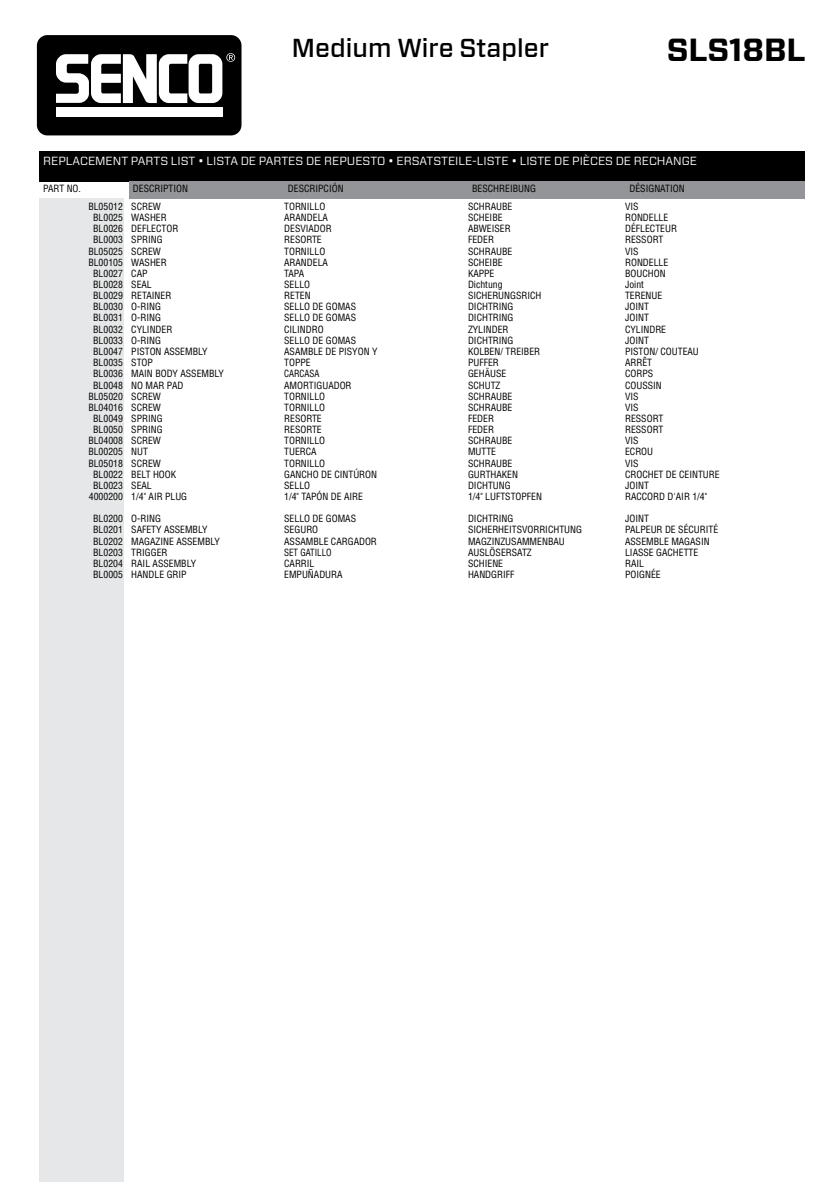
<style>
.page{position:relative;width:840px;height:1191px;background:#fff}
.page>*{position:absolute;margin:0;border:0;box-sizing:border-box;transform-origin:0 0}
.t1{font:700 32px "Forza";color:#000}
.t2{font:500 26px "Forza";color:#000}
.t3{font:11.8px "Forza";color:#fff}
.t4{font:condensed 9.8px "Helvetica LT Std";color:#000}
.t5{font:condensed 9.8px "Helvetica LT Std";color:#000;scale:.92 1}
</style>
<div class="page">
<div style="left:39px;top:198px;width:84px;height:984px;background:#e6e7e8"></div>
<div style="left:37px;top:35px;width:204px;height:100px;background:#000;border-radius:10px"></div>
<div style="left:56px;top:107px;width:166px;height:9px;background:#fff"></div>
<svg style="left:56px;top:53px;width:179px;height:50px"></svg>
<div style="left:39px;top:151px;width:764px;height:30px;background:#000"></div>
<div style="left:129px;top:181px;width:674px;height:18px;background:#939598"></div>
<h2 class="t2" style="left:292px;top:31px;width:258px">Medium Wire Stapler</h2>
<h1 class="t1" style="left:666px;top:28px;width:140px">SLS18BL</h1>
<p class="t3" style="left:43px;top:153px;width:655px">REPLACEMENT PARTS LIST • LISTA DE PARTES DE REPUESTO • ERSATSTEILE-LISTE • LISTE DE PIÈCES DE RECHANGE</p>
<p class="t4" style="left:43px;top:183px;width:39px">PART NO.</p>
<p class="t4" style="left:133px;top:183px;width:57px">DESCRIPTION</p>
<p class="t4" style="left:288px;top:183px;width:57px">DESCRIPCIÓN</p>
<p class="t4" style="left:472px;top:183px;width:65px">BESCHREIBUNG</p>
<p class="t4" style="left:629px;top:183px;width:57px">DÉSIGNATION</p>
<p class="t4" style="left:88px;top:200px;width:74px">BL05012 SCREW</p>
<p class="t4" style="left:284px;top:200px;width:43px">TORNILLO</p>
<p class="t4" style="left:468px;top:200px;width:46px">SCHRAUBE</p>
<p class="t4" style="left:624px;top:200px;width:15px">VIS</p>
<p class="t4" style="left:93px;top:211px;width:75px">BL0025 WASHER</p>
<p class="t4" style="left:284px;top:211px;width:45px">ARANDELA</p>
<p class="t4" style="left:468px;top:211px;width:36px">SCHEIBE</p>
<p class="t4" style="left:624px;top:211px;width:45px">RONDELLE</p>
<p class="t4" style="left:93px;top:223px;width:86px">BL0026 DEFLECTOR</p>
<p class="t4" style="left:284px;top:223px;width:49px">DESVIADOR</p>
<p class="t4" style="left:468px;top:223px;width:44px">ABWEISER</p>
<p class="t4" style="left:624px;top:223px;width:53px">DÉFLECTEUR</p>
<p class="t4" style="left:93px;top:234px;width:71px">BL0003 SPRING</p>
<p class="t4" style="left:284px;top:234px;width:39px">RESORTE</p>
<p class="t4" style="left:468px;top:234px;width:27px">FEDER</p>
<p class="t4" style="left:624px;top:234px;width:40px">RESSORT</p>
<p class="t4" style="left:88px;top:245px;width:74px">BL05025 SCREW</p>
<p class="t4" style="left:284px;top:245px;width:43px">TORNILLO</p>
<p class="t4" style="left:468px;top:245px;width:46px">SCHRAUBE</p>
<p class="t4" style="left:624px;top:245px;width:15px">VIS</p>
<p class="t4" style="left:88px;top:256px;width:80px">BL00105 WASHER</p>
<p class="t4" style="left:284px;top:256px;width:45px">ARANDELA</p>
<p class="t4" style="left:468px;top:256px;width:36px">SCHEIBE</p>
<p class="t4" style="left:624px;top:256px;width:45px">RONDELLE</p>
<p class="t4" style="left:93px;top:267px;width:56px">BL0027 CAP</p>
<p class="t4" style="left:284px;top:267px;width:22px">TAPA</p>
<p class="t4" style="left:468px;top:267px;width:28px">KAPPE</p>
<p class="t4" style="left:624px;top:267px;width:42px">BOUCHON</p>
<p class="t4" style="left:93px;top:278px;width:60px">BL0028 SEAL</p>
<p class="t4" style="left:284px;top:278px;width:27px">SELLO</p>
<p class="t4" style="left:468px;top:278px;width:36px">Dichtung</p>
<p class="t4" style="left:624px;top:278px;width:20px">Joint</p>
<p class="t4" style="left:93px;top:289px;width:79px">BL0029 RETAINER</p>
<p class="t4" style="left:284px;top:289px;width:28px">RETEN</p>
<p class="t4" style="left:468px;top:289px;width:75px">SICHERUNGSRICH</p>
<p class="t4" style="left:624px;top:289px;width:39px">TERENUE</p>
<p class="t4" style="left:93px;top:301px;width:69px">BL0030 O-RING</p>
<p class="t4" style="left:284px;top:301px;width:73px">SELLO DE GOMAS</p>
<p class="t4" style="left:468px;top:301px;width:47px">DICHTRING</p>
<p class="t4" style="left:624px;top:301px;width:25px">JOINT</p>
<p class="t4" style="left:93px;top:312px;width:69px">BL0031 O-RING</p>
<p class="t4" style="left:284px;top:312px;width:73px">SELLO DE GOMAS</p>
<p class="t4" style="left:468px;top:312px;width:47px">DICHTRING</p>
<p class="t4" style="left:624px;top:312px;width:25px">JOINT</p>
<p class="t4" style="left:93px;top:323px;width:81px">BL0032 CYLINDER</p>
<p class="t4" style="left:284px;top:323px;width:41px">CILINDRO</p>
<p class="t4" style="left:468px;top:323px;width:42px">ZYLINDER</p>
<p class="t4" style="left:624px;top:323px;width:43px">CYLINDRE</p>
<p class="t4" style="left:93px;top:334px;width:69px">BL0033 O-RING</p>
<p class="t4" style="left:284px;top:334px;width:73px">SELLO DE GOMAS</p>
<p class="t4" style="left:468px;top:334px;width:47px">DICHTRING</p>
<p class="t4" style="left:624px;top:334px;width:25px">JOINT</p>
<p class="t4" style="left:93px;top:345px;width:116px">BL0047 PISTON ASSEMBLY</p>
<p class="t4" style="left:284px;top:345px;width:95px">ASAMBLE DE PISYON Y</p>
<p class="t4" style="left:468px;top:345px;width:74px">KOLBEN/ TREIBER</p>
<p class="t4" style="left:624px;top:345px;width:75px">PISTON/ COUTEAU</p>
<p class="t4" style="left:93px;top:356px;width:61px">BL0035 STOP</p>
<p class="t4" style="left:284px;top:356px;width:28px">TOPPE</p>
<p class="t4" style="left:468px;top:356px;width:32px">PUFFER</p>
<p class="t4" style="left:624px;top:356px;width:28px">ARRÊT</p>
<p class="t4" style="left:93px;top:367px;width:132px">BL0036 MAIN BODY ASSEMBLY</p>
<p class="t5" style="left:284px;top:368px;width:40px">CARCASA</p>
<p class="t4" style="left:468px;top:368px;width:40px">GEHÄUSE</p>
<p class="t4" style="left:624px;top:368px;width:30px">CORPS</p>
<p class="t4" style="left:93px;top:379px;width:92px">BL0048 NO MAR PAD</p>
<p class="t4" style="left:284px;top:379px;width:69px">AMORTIGUADOR</p>
<p class="t4" style="left:468px;top:379px;width:34px">SCHUTZ</p>
<p class="t4" style="left:624px;top:379px;width:38px">COUSSIN</p>
<p class="t4" style="left:88px;top:390px;width:74px">BL05020 SCREW</p>
<p class="t4" style="left:284px;top:390px;width:43px">TORNILLO</p>
<p class="t4" style="left:468px;top:390px;width:46px">SCHRAUBE</p>
<p class="t4" style="left:624px;top:390px;width:15px">VIS</p>
<p class="t4" style="left:88px;top:401px;width:74px">BL04016 SCREW</p>
<p class="t4" style="left:284px;top:401px;width:43px">TORNILLO</p>
<p class="t4" style="left:468px;top:401px;width:46px">SCHRAUBE</p>
<p class="t4" style="left:624px;top:401px;width:15px">VIS</p>
<p class="t4" style="left:93px;top:412px;width:71px">BL0049 SPRING</p>
<p class="t4" style="left:284px;top:412px;width:39px">RESORTE</p>
<p class="t4" style="left:468px;top:412px;width:27px">FEDER</p>
<p class="t4" style="left:624px;top:412px;width:40px">RESSORT</p>
<p class="t4" style="left:93px;top:423px;width:71px">BL0050 SPRING</p>
<p class="t4" style="left:284px;top:423px;width:39px">RESORTE</p>
<p class="t4" style="left:468px;top:423px;width:27px">FEDER</p>
<p class="t4" style="left:624px;top:423px;width:40px">RESSORT</p>
<p class="t4" style="left:88px;top:434px;width:74px">BL04008 SCREW</p>
<p class="t4" style="left:284px;top:434px;width:43px">TORNILLO</p>
<p class="t4" style="left:468px;top:434px;width:46px">SCHRAUBE</p>
<p class="t4" style="left:624px;top:434px;width:15px">VIS</p>
<p class="t4" style="left:88px;top:446px;width:61px">BL00205 NUT</p>
<p class="t4" style="left:284px;top:446px;width:34px">TUERCA</p>
<p class="t4" style="left:468px;top:446px;width:30px">MUTTE</p>
<p class="t4" style="left:624px;top:446px;width:30px">ECROU</p>
<p class="t4" style="left:88px;top:457px;width:74px">BL05018 SCREW</p>
<p class="t4" style="left:284px;top:457px;width:43px">TORNILLO</p>
<p class="t4" style="left:468px;top:457px;width:46px">SCHRAUBE</p>
<p class="t4" style="left:624px;top:457px;width:15px">VIS</p>
<p class="t4" style="left:93px;top:468px;width:84px">BL0022 BELT HOOK</p>
<p class="t4" style="left:284px;top:468px;width:94px">GANCHO DE CINTÚRON</p>
<p class="t4" style="left:468px;top:468px;width:52px">GURTHAKEN</p>
<p class="t4" style="left:624px;top:468px;width:96px">CROCHET DE CEINTURE</p>
<p class="t4" style="left:93px;top:479px;width:60px">BL0023 SEAL</p>
<p class="t4" style="left:284px;top:479px;width:27px">SELLO</p>
<p class="t4" style="left:468px;top:479px;width:44px">DICHTUNG</p>
<p class="t4" style="left:624px;top:479px;width:25px">JOINT</p>
<p class="t4" style="left:89px;top:490px;width:100px">4000200 1/4" AIR PLUG</p>
<p class="t4" style="left:284px;top:490px;width:80px">1/4" TAPÓN DE AIRE</p>
<p class="t4" style="left:468px;top:490px;width:75px">1/4" LUFTSTOPFEN</p>
<p class="t4" style="left:624px;top:490px;width:84px">RACCORD D'AIR 1/4"</p>
<p class="t4" style="left:93px;top:512px;width:69px">BL0200 O-RING</p>
<p class="t4" style="left:284px;top:512px;width:73px">SELLO DE GOMAS</p>
<p class="t4" style="left:468px;top:512px;width:47px">DICHTRING</p>
<p class="t4" style="left:624px;top:512px;width:25px">JOINT</p>
<p class="t4" style="left:93px;top:524px;width:116px">BL0201 SAFETY ASSEMBLY</p>
<p class="t4" style="left:284px;top:524px;width:36px">SEGURO</p>
<p class="t4" style="left:468px;top:524px;width:115px">SICHERHEITSVORRICHTUNG</p>
<p class="t4" style="left:624px;top:524px;width:95px">PALPEUR DE SÉCURITÉ</p>
<p class="t4" style="left:93px;top:535px;width:128px">BL0202 MAGAZINE ASSEMBLY</p>
<p class="t4" style="left:284px;top:535px;width:94px">ASSAMBLE CARGADOR</p>
<p class="t4" style="left:468px;top:535px;width:98px">MAGZINZUSAMMENBAU</p>
<p class="t4" style="left:624px;top:535px;width:86px">ASSEMBLE MAGASIN</p>
<p class="t4" style="left:93px;top:546px;width:76px">BL0203 TRIGGER</p>
<p class="t5" style="left:284px;top:546px;width:53px">SET GATILLO</p>
<p class="t4" style="left:468px;top:546px;width:65px">AUSLÖSERSATZ</p>
<p class="t4" style="left:624px;top:546px;width:75px">LIASSE GACHETTE</p>
<p class="t4" style="left:93px;top:557px;width:104px">BL0204 RAIL ASSEMBLY</p>
<p class="t4" style="left:284px;top:557px;width:32px">CARRIL</p>
<p class="t4" style="left:468px;top:557px;width:37px">SCHIENE</p>
<p class="t4" style="left:624px;top:557px;width:20px">RAIL</p>
<p class="t4" style="left:93px;top:568px;width:95px">BL0005 HANDLE GRIP</p>
<p class="t4" style="left:284px;top:568px;width:60px">EMPUÑADURA</p>
<p class="t4" style="left:468px;top:568px;width:48px">HANDGRIFF</p>
<p class="t4" style="left:624px;top:568px;width:37px">POIGNÉE</p>
</div>
